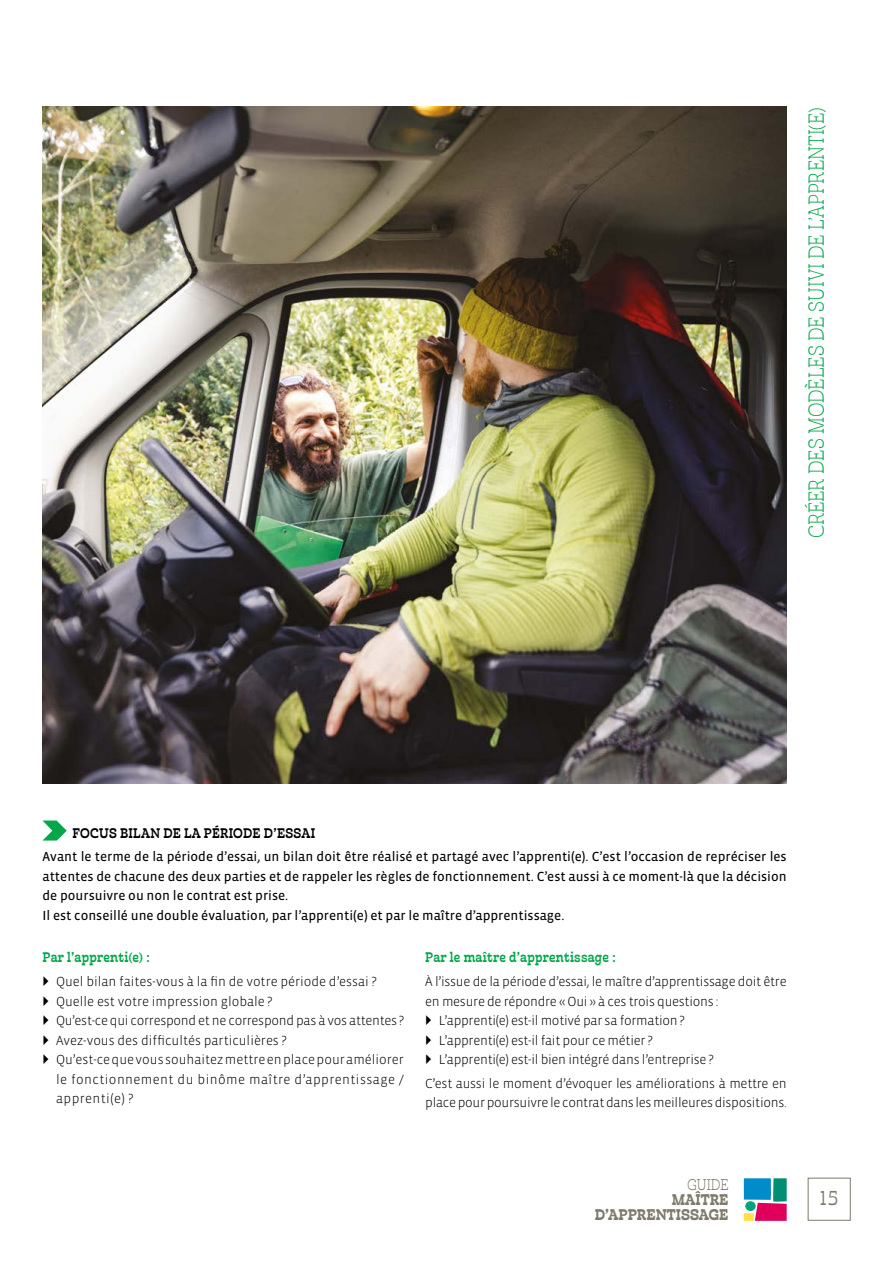
<style>
.page{position:relative;width:893px;height:1263px;background:#fff}
.page>*{position:absolute;margin:0;border:0;box-sizing:border-box;transform-origin:0 0}
.t1{font:21px "Cabrito Inv Con Lig";color:#04a64a}
.t2{font:19.5px "Cabrito Inv Con Med";color:#7e7a6c}
.t3{font:15px/15px "Cabrito Inv Con Ex B";color:#7e7a6c;text-align:right}
.t4{font:15px "Cabrito Inv Con Boo";color:#7e7a6c}
.t5{font:300 13.5px/19.5px "Vista Sans";letter-spacing:-.02em;color:#000}
.t6{font:13.5px/19.5px "Vista Sans Reg";color:#000}
.t7{font:300 13.5px/19.5px "Vista Sans";color:#000}
.t8{font:13.5px "Cabrito Inv Con Bol";letter-spacing:.02em;color:#04a64a}
.t9{font:13.5px "Cabrito Inv Con Bol";letter-spacing:.02em;color:#000}
</style>
<div class="page">
<svg style="left:744px;top:1178px;width:43px;height:43px;background:#75769b"></svg>
<div style="left:745px;top:1201px;width:11px;height:10px;background:#00a47a;border-radius:50%"></div>
<img style="left:43px;top:106px;width:744px;height:678px">
<div style="left:808px;top:1178px;width:42px;height:42px;border:1px solid #7e7a6c"></div>
<svg style="left:43px;top:820px;width:24px;height:20px"></svg>
<h1 class="t1" style="left:804px;top:538px;width:433px;rotate:-90deg">CRÉER DES MODÈLES DE SUIVI DE L’APPRENTI(E)</h1>
<p class="t9" style="left:73px;top:824px;width:244px">FOCUS BILAN DE LA PÉRIODE D’ESSAI</p>
<p class="t6" style="left:43px;top:847px;width:746px">Avant le terme de la période d’essai, un bilan doit être réalisé et partagé avec l’apprenti(e). C’est l’occasion de repréciser les attentes de chacune des deux parties et de rappeler les règles de fonctionnement. C’est aussi à ce moment-là que la décision de poursuivre ou non le contrat est prise.<br>Il est conseillé une double évaluation, par l’apprenti(e) et par le maître d’apprentissage.</p>
<p class="t8" style="left:43px;top:949px;width:109px">Par l’apprenti(e) :</p>
<p class="t7" style="left:56px;top:972px;width:349px">Quel bilan faites-vous à la fin de votre période d’essai ?<br>Quelle est votre impression globale ?<br>Qu’est-ce qui correspond et ne correspond pas à vos attentes ?<br>Avez-vous des difficultés particulières ?<br>Qu’est-ce que vous souhaitez mettre en place pour améliorer le fonctionnement du binôme maître d’apprentissage / apprenti(e) ?</p>
<p class="t8" style="left:425px;top:949px;width:192px">Par le maître d’apprentissage :</p>
<p class="t5" style="left:425px;top:972px;width:363px">À l’issue de la période d’essai, le maître d’apprentissage doit être</p>
<p class="t5" style="left:425px;top:992px;width:295px">en mesure de répondre « Oui » à ces trois questions :</p>
<p class="t5" style="left:439px;top:1011px;width:247px">L’apprenti(e) est-il motivé par sa formation ?</p>
<p class="t5" style="left:439px;top:1031px;width:215px">L’apprenti(e) est-il fait pour ce métier ?</p>
<p class="t5" style="left:439px;top:1050px;width:276px">L’apprenti(e) est-il bien intégré dans l’entreprise ?</p>
<p class="t5" style="left:425px;top:1074px;width:363px">C’est aussi le moment d’évoquer les améliorations à mettre en place pour poursuivre le contrat dans les meilleures dispositions.</p>
<p class="t4" style="left:687px;top:1175px;width:43px">GUIDE</p>
<p class="t3" style="left:595px;top:1192px;width:135px">MAÎTRE<br>D’APPRENTISSAGE</p>
<h2 class="t2" style="left:820px;top:1186px;width:20px">15</h2>
</div>
